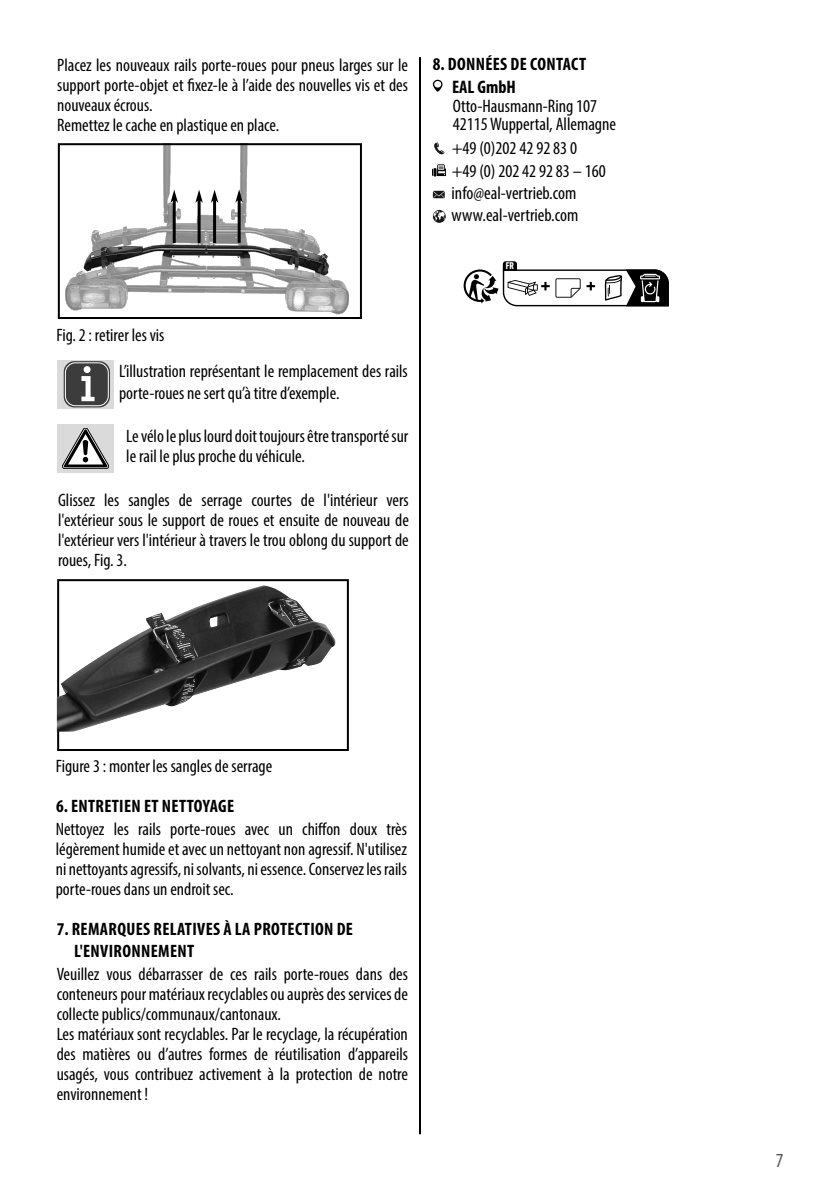
<style>
.page{position:relative;width:840px;height:1191px;background:#fff}
.page>*{position:absolute;margin:0;border:0;box-sizing:border-box;transform-origin:0 0}
.t1{font:condensed 20px "Myriad Pro";color:#575757}
.t2{font:condensed 18.2px/22.2px "Myriad Pro";color:#000}
.t3{font:700 condensed 18.2px "Myriad Pro";color:#000}
.t4{font:condensed 18px/20px "Myriad Pro";color:#000}
.t5{font:700 condensed 18px/22px "Myriad Pro";letter-spacing:.02em;color:#000}
.t6{font:700 9.6px "Flama Condensed";color:#fff}
</style>
<div class="page">
<hr style="left:419px;top:57px;width:2px;height:1077px;background:#000">
<div style="left:57px;top:360px;width:57px;height:48px;background:#dadada"></div>
<svg style="left:432px;top:210px;width:13px;height:13px"></svg>
<svg style="left:432px;top:191px;width:12px;height:7px"></svg>
<svg style="left:434px;top:142px;width:10px;height:12px"></svg>
<svg style="left:432px;top:80px;width:10px;height:12px"></svg>
<img style="left:432px;top:164px;width:13px;height:13px">
<div style="left:57px;top:424px;width:57px;height:49px;background:#dadada"></div>
<svg style="left:62px;top:428px;width:47px;height:41px"></svg>
<div style="left:57px;top:579px;width:291px;height:172px;border:2px solid #000"></div>
<img style="left:57px;top:585px;width:279px;height:146px">
<img style="left:65px;top:146px;width:283px;height:169px">
<div style="left:58px;top:143px;width:304px;height:176px;border:2px solid #000"></div>
<div style="left:64px;top:361px;width:46px;height:46px;background:#3c3c3c;border-radius:11px"></div>
<div style="left:65px;top:362px;width:43px;height:44px;border:1px solid #fff;border-radius:10px"></div>
<svg style="left:81px;top:376px;width:13px;height:25px"></svg>
<div style="left:84px;top:366px;width:6px;height:7px;background:#fff;border-radius:50%"></div>
<svg style="left:463px;top:261px;width:206px;height:46px"></svg>
<p class="t4" style="left:57px;top:54px;width:352px">Placez les nouveaux rails porte-roues pour pneus larges sur le support porte-objet et fixez-le à l’aide des nouvelles vis et des nouveaux écrous.<br>Remettez le cache en plastique en place.</p>
<p class="t4" style="left:56px;top:325px;width:109px">Fig. 2 : retirer les vis</p>
<p class="t4" style="left:119px;top:360px;width:290px;line-height:21.6px">L’illustration représentant le remplacement des rails porte-roues ne sert qu’à titre d’exemple.</p>
<p class="t4" style="left:126px;top:426px;width:283px">Le vélo le plus lourd doit toujours être transporté sur le rail le plus proche du véhicule.</p>
<p class="t4" style="left:58px;top:489px;width:352px;text-align:justify">Glissez les sangles de serrage courtes de l'intérieur vers l'extérieur sous le support de roues et ensuite de nouveau de l'extérieur vers l'intérieur à travers le trou oblong du support de roues, Fig. 3.</p>
<p class="t5" style="left:432px;top:53px;width:155px">8. DONNÉES DE CONTACT</p>
<p class="t3" style="left:452px;top:76px;width:65px">EAL GmbH</p>
<p class="t2" style="left:452px;top:96px;width:165px;line-height:18.6px">Otto-Hausmann-Ring 107<br>42115 Wuppertal, Allemagne</p>
<p class="t2" style="left:451px;top:136px;width:155px">+49 (0)202 42 92 83 0 +49 (0) 202 42 92 83 – 160 info@eal-vertrieb.com www.eal-vertrieb.com</p>
<p class="t6" style="left:505px;top:260px;width:10px">FR</p>
<p class="t4" style="left:56px;top:756px;width:218px">Figure 3 : monter les sangles de serrage</p>
<p class="t5" style="left:56px;top:795px;width:179px">6. ENTRETIEN ET NETTOYAGE</p>
<p class="t4" style="left:56px;top:819px;width:352px;text-align:justify">Nettoyez les rails porte-roues avec un chiffon doux très légèrement humide et avec un nettoyant non agressif. N'utilisez ni nettoyants agressifs, ni solvants, ni essence. Conservez les rails porte-roues dans un endroit sec.</p>
<p class="t5" style="left:74px;top:917px;width:280px;text-indent:-17px">7. REMARQUES RELATIVES À LA PROTECTION DE<br>L'ENVIRONNEMENT</p>
<p class="t4" style="left:57px;top:964px;width:352px">Veuillez vous débarrasser de ces rails porte-roues dans des conteneurs pour matériaux recyclables ou auprès des services de collecte publics/communaux/cantonaux.<br>Les matériaux sont recyclables. Par le recyclage, la récupération des matières ou d’autres formes de réutilisation d’appareils usagés, vous contribuez activement à la protection de notre environnement !</p>
<p class="t1" style="left:775px;top:1147px;width:9px">7</p>
</div>
